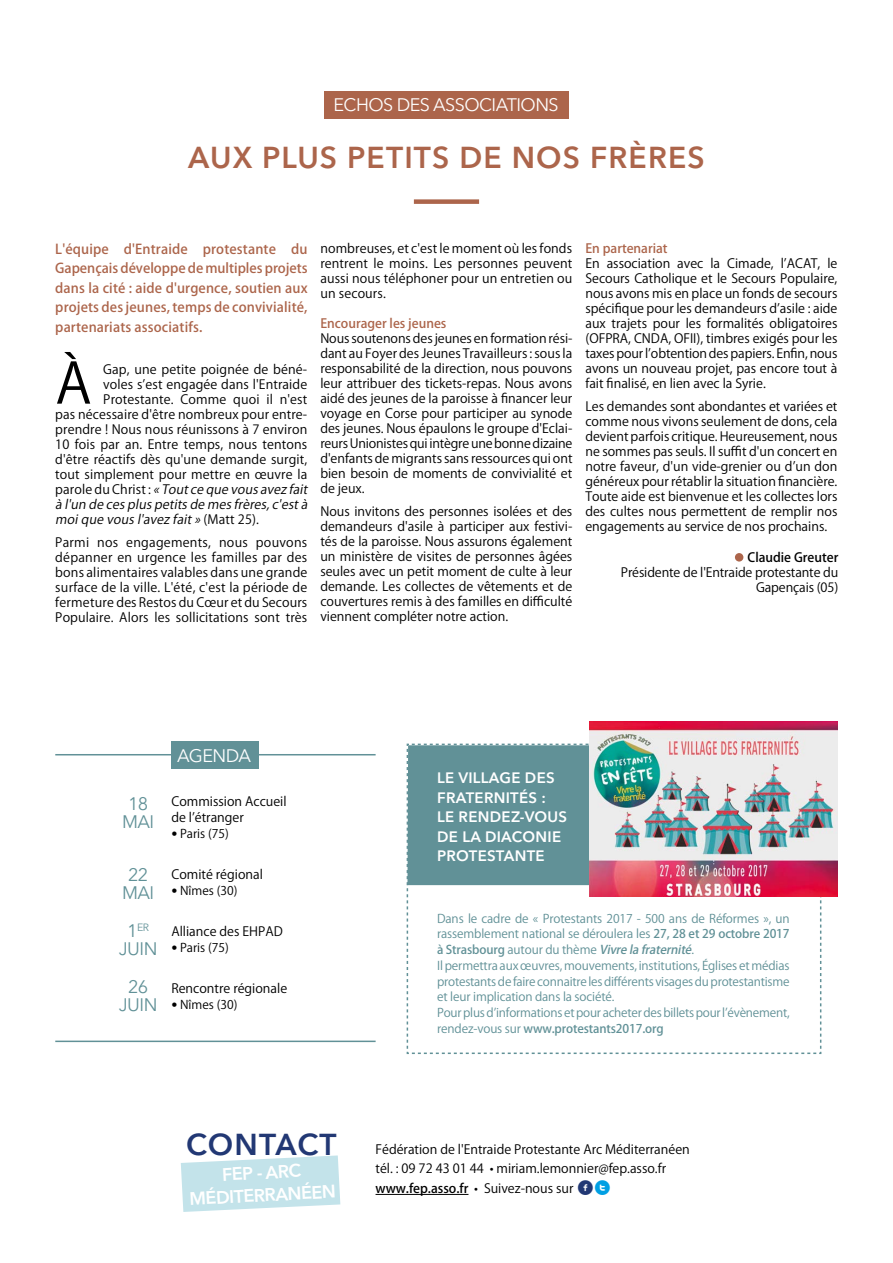
<style>
.page{position:relative;width:893px;height:1263px;background:#fff}
.page>*{position:absolute;margin:0;border:0;box-sizing:border-box;transform-origin:0 0}
.t1{font:55.5px "Koz Go Pro";color:#000}
.t2{font:600 30px "Avenir Next LT Pro";letter-spacing:.04em;color:#ac654b}
.t3{font:600 30px "Avenir Next LT Pro";letter-spacing:.03em;color:#223874}
.t4{font:21px "Socialico";color:#223874}
.t5{font:18px "Avenir Next LT Pro";letter-spacing:-.03em;color:#fff}
.t6{font:600 18px/22.5px "Avenir Next LT Pro";color:#fff;text-align:center}
.t7{font:18px/18px "Avenir Next LT Pro";letter-spacing:-.03em;color:#619197;text-align:center}
.t8{font:600 15px/19.5px "Avenir Next LT Pro";letter-spacing:.02em;color:#fff}
.t9{font:500 13.5px/19.5px "Koz Go Pro";letter-spacing:.01em;color:#ac654b;text-align:justify}
.t10{font:12.75px/15px "Koz Go Pro";color:#000;text-align:justify}
.t11{font:italic 12.75px "Koz Go Pro";color:#000}
.t12{font:500 12.75px "Koz Go Pro";color:#ac654b}
.t13{font:500 12.75px "Koz Go Pro";color:#000}
.t14{font:12px/15.8px "Koz Go Pro";letter-spacing:-.01em;color:#619197}
.t15{font:12px "Koz Go Pro";color:#000}
.t16{font:10.5px "Avenir Next LT Pro";color:#619197}
.s1{font-style:normal}
.s2{font-family:"Trade Gothic Cond Eighteen"}
.s3{font-size:18px}
.s4{font-weight:500}
.s5{font-weight:500;font-style:italic}
.s6{color:#009fe3}
</style>
<div class="page">
<svg style="left:406px;top:743px;width:416px;height:311px"></svg>
<div style="left:407px;top:745px;width:182px;height:140px;background:#619197"></div>
<hr style="left:376px;top:1194px;width:92px;height:1px;background:#000">
<div style="left:414px;top:199px;width:65px;height:5px;background:#ac654b"></div>
<svg style="left:181px;top:1155px;width:159px;height:57px;background:#cbe7ed"></svg>
<hr style="left:55px;top:754px;width:321px;height:1px;background:#619197">
<div style="left:172px;top:741px;width:87px;height:28px;background:#619197"></div>
<hr style="left:55px;top:1040px;width:321px;height:2px;background:#619197">
<div style="left:324px;top:91px;width:244px;height:28px;background:#ac654b"></div>
<div style="left:735px;top:553px;width:8px;height:8px;background:#ac654b;border-radius:50%"></div>
<img style="left:589px;top:721px;width:249px;height:176px">
<h3 class="t5" style="left:333px;top:94px;width:227px">ECHOS DES ASSOCIATIONS</h3>
<h2 class="t2" style="left:188px;top:140px;width:518px">AUX PLUS PETITS DE NOS FRÈRES</h2>
<p class="t9" style="left:55px;top:240px;width:254px">L'équipe d'Entraide protestante du Gapençais développe de multiples projets dans la cité : aide d'urgence, soutien aux projets des jeunes, temps de convivialité, partenariats associatifs.</p>
<h1 class="t1" style="left:55px;top:347px;width:38px">À</h1>
<p class="t10" style="left:103px;top:362px;width:206px">Gap, une petite poignée de béné-</p>
<p class="t10" style="left:103px;top:377px;width:206px">voles s’est engagée dans l'Entraide</p>
<p class="t10" style="left:103px;top:392px;width:206px">Protestante. Comme quoi il n'est</p>
<p class="t10" style="left:55px;top:407px;width:254px">pas nécessaire d'être nombreux pour entre-</p>
<p class="t10" style="left:55px;top:422px;width:254px">prendre ! Nous nous réunissons à 7 environ</p>
<p class="t10" style="left:55px;top:437px;width:254px">10 fois par an. Entre temps, nous tentons</p>
<p class="t10" style="left:55px;top:452px;width:254px">d'être réactifs dès qu'une demande surgit,</p>
<p class="t10" style="left:55px;top:467px;width:254px">tout simplement pour mettre en œuvre la</p>
<p class="t11" style="left:55px;top:481px;width:257px"><span class="s1">parole du Christ :</span> «Toutce que vous avez fait</p>
<p class="t11" style="left:55px;top:496px;width:257px">à l'un de ces plus petits de mes frères,c'està</p>
<p class="t11" style="left:55px;top:511px;width:205px">moique vous l'avez fait » <span class="s1">( M a tt 2 5 ) .</span></p>
<p class="t10" style="left:55px;top:535px;width:254px">Parmi nos engagements, nous pouvons dépanner en urgence les familles par des bons alimentaires valables dans une grande surface de la ville. L'été, c'est la période de fermeture des Restos du Cœur et du Secours Populaire. Alors les sollicitations sont très</p>
<p class="t10" style="left:320px;top:241px;width:254px">nombreuses, et c'est le moment où les fonds rentrent le moins. Les personnes peuvent aussi nous téléphoner pour un entretien ou un secours.</p>
<p class="t12" style="left:320px;top:315px;width:128px">Encourager les jeunes</p>
<p class="t10" style="left:320px;top:331px;width:254px">Nous soutenons des jeunes en formation rési&shy;dant au Foyer des Jeunes Travailleurs : sous la responsabilité de la direction, nous pouvons leur attribuer des tickets-repas. Nous avons aidé des jeunes de la paroisse à financer leur voyage en Corse pour participer au synode des jeunes. Nous épaulons le groupe d'Eclai&shy;reurs Unionistes qui intègre une bonne dizaine d'enfants de migrants sans ressources qui ont bien besoin de moments de convivialité et de jeux.</p>
<p class="t10" style="left:320px;top:504px;width:254px">Nous invitons des personnes isolées et des demandeurs d'asile à participer aux festivi&shy;tés de la paroisse. Nous assurons également un ministère de visites de personnes âgées seules avec un petit moment de culte à leur demande. Les collectes de vêtements et de couvertures remis à des familles en difficulté viennent compléter notre action.</p>
<p class="t12" style="left:585px;top:240px;width:84px">En partenariat</p>
<p class="t10" style="left:585px;top:256px;width:254px">En association avec la Cimade, l’ACAT, le Secours Catholique et le Secours Populaire, nous avons mis en place un fonds de secours spécifique pour les demandeurs d’asile : aide aux trajets pour les formalités obligatoires (OFPRA, CNDA, OFII), timbres exigés pour les taxes pour l’obtention des papiers. Enfin, nous avons un nouveau projet, pas encore tout à fait finalisé, en lien avec la Syrie.</p>
<p class="t10" style="left:585px;top:400px;width:254px">Les demandes sont abondantes et variées et comme nous vivons seulement de dons, cela devient parfois critique. Heureusement, nous ne sommes pas seuls. Il suffit d'un concert en notre faveur, d'un vide-grenier ou d’un don généreux pour rétablir la situation financière.<br>Toute aide est bienvenue et les collectes lors des cultes nous permettent de remplir nos engagements au service de nos prochains.</p>
<p class="t13" style="left:748px;top:549px;width:92px">Claudie Greuter</p>
<p class="t10" style="left:621px;top:565px;width:219px;text-align:right">Présidente de l'Entraide protestante du<br>Gapençais (05)</p>
<h3 class="t5" style="left:177px;top:744px;width:75px">AGENDA</h3>
<h3 class="t7" style="left:122px;top:794px;width:34px">18<br>MAI</h3>
<p class="t10" style="left:171px;top:794px;width:117px;line-height:15.8px">Commission Accueil de l’étranger</p>
<p class="t15" style="left:171px;top:826px;width:59px"><span class="s2">•</span> Paris (75)</p>
<p class="t10" style="left:171px;top:867px;width:93px">Comité régional</p>
<p class="t15" style="left:171px;top:883px;width:67px"><span class="s2">•</span> Nîmes (30)</p>
<p class="t10" style="left:171px;top:924px;width:113px">Alliance des EHPAD</p>
<p class="t15" style="left:171px;top:940px;width:59px"><span class="s2">•</span> Paris (75)</p>
<p class="t10" style="left:171px;top:981px;width:117px">Rencontre régionale</p>
<p class="t15" style="left:171px;top:997px;width:67px"><span class="s2">•</span> Nîmes (30)</p>
<h3 class="t7" style="left:122px;top:866px;width:34px">22<br>MAI</h3>
<p class="t16" style="left:127px;top:921px;width:24px"><span class="s3">1</span>ER</p>
<h3 class="t7" style="left:119px;top:930px;width:40px;line-height:38.2px">JUIN<br>26</h3>
<h3 class="t7" style="left:119px;top:996px;width:40px">JUIN</h3>
<p class="t8" style="left:437px;top:768px;width:132px">LE VILLAGE DES<br>FRATERNITÉS :<br>LE RENDEZ-VOUS<br>DE LA DIACONIE<br>PROTESTANTE</p>
<p class="t14" style="left:437px;top:911px;width:354px">Dans le cadre de « Protestants 2017 - 500 ans de Réformes », un rassemblement national se déroulera les <span class="s4">27, 28 et 29 octobre 2017 à Strasbourg</span> autour du thème <span class="s5">Vivre la fraternité</span>.<br>Il permettra aux œuvres, mouvements, institutions, Églises et médias protestants de faire connaitre les différents visages du protestantisme et leur implication dans la société.<br>Pour plus d’informations et pour acheter des billets pour l’évènement, rendez-vous sur <span class="s4">www.protestants2017.org</span></p>
<h2 class="t3" style="left:186px;top:1126px;width:152px">CONTACT</h2>
<h3 class="t6" style="left:188px;top:1165px;width:148px;rotate:-3deg">FEP - ARC<br>MÉDITERRANÉEN</h3>
<p class="t10" style="left:376px;top:1139px;width:316px;line-height:19.5px;text-align:left">Fédération de l'Entraide Protestante Arc Méditerranéen tél. : 09 72 43 01 44 • miriam.lemonnier@fep.asso.fr <span class="s4">www.fep.asso.fr</span> • Suivez-nous sur</p>
<h3 class="t4" style="left:577px;top:1176px;width:35px">f<span class="s6">t</span></h3>
</div>
